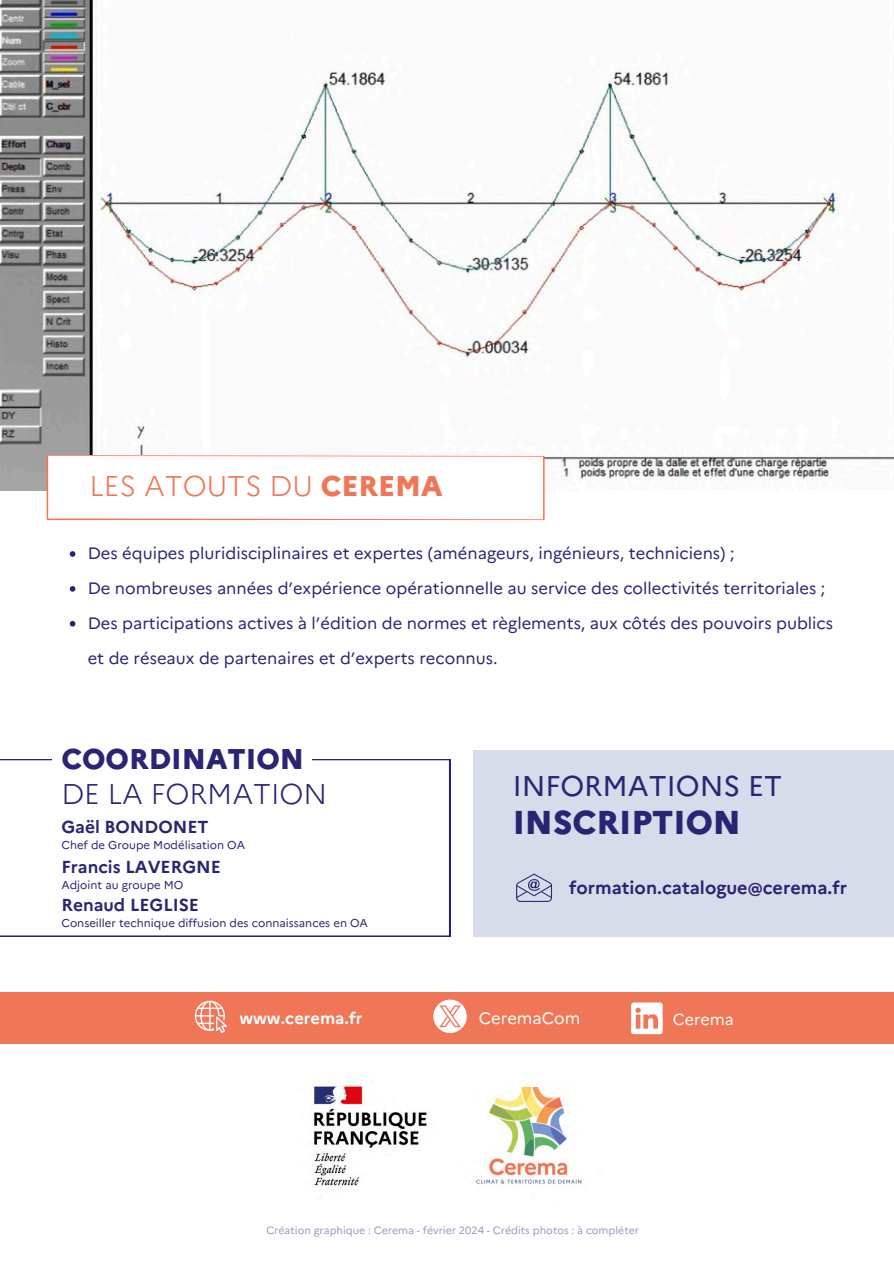
<style>
.page{position:relative;width:894px;height:1264px;background:#fff}
.page>*{position:absolute;margin:0;border:0;box-sizing:border-box;transform-origin:0 0}
.t1{font:800 33px "Marianne";color:#292574}
.t2{font:300 28.5px/34.8px "Marianne";color:#292574}
.t3{font:300 28.5px "Marianne";color:#ef7757}
.t4{font:28.5px "Marianne";color:#292574}
.t5{font:700 18px "Marianne";color:#292574}
.t6{font:700 17.4px "Marianne";color:#292574}
.t7{font:16.5px/34.8px "Marianne";color:#292574}
.t8{font:700 16.5px "Marianne";color:#fff}
.t9{font:16.5px "Marianne";color:#fff}
.t10{font:15.9px "Marianne";color:#fff}
.t11{font:11.4px "Marianne";color:#292574}
.t12{font:10.5px "Marianne";color:#939ac1}
.s1{font-weight:800}
</style>
<div class="page">
<img style="left:0;top:0;width:893px;height:490px">
<div style="left:473px;top:750px;width:420px;height:186px;background:#d8dbe9"></div>
<svg style="left:516px;top:873px;width:36px;height:28px"></svg>
<img style="left:314px;top:1086px;width:268px;height:100px">
<div style="left:0;top:992px;width:893px;height:51px;background:#ef7757"></div>
<svg style="left:0;top:759px;width:450px;height:177px"></svg>
<div style="left:52px;top:736px;width:260px;height:48px;background:#fff"></div>
<svg style="left:631px;top:1002px;width:31px;height:32px"></svg>
<svg style="left:433px;top:999px;width:33px;height:34px"></svg>
<svg style="left:195px;top:1000px;width:32px;height:33px"></svg>
<svg style="left:47px;top:455px;width:497px;height:65px"></svg>
<svg style="left:70px;top:551px;width:5px;height:6px"></svg>
<svg style="left:70px;top:586px;width:5px;height:5px"></svg>
<svg style="left:70px;top:621px;width:5px;height:5px"></svg>
<p class="t3" style="left:89px;top:468px;width:354px">LES ATOUTS DU <span class="s1">CEREMA</span></p>
<p class="t7" style="left:88px;top:535px;width:648px">Des équipes pluridisciplinaires et expertes (aménageurs, ingénieurs, techniciens) ;</p>
<p class="t7" style="left:88px;top:570px;width:739px">De nombreuses années d’expérience opérationnelle au service des collectivités territoriales ;</p>
<h2 class="t7" style="left:88px;top:605px;width:746px">Des participations actives à l’édition de normes et règlements, aux côtés des pouvoirs publics et de réseaux de partenaires et d’experts reconnus.</h2>
<p class="t2" style="left:61px;top:741px;width:267px"><span class="s1">COORDINATION<br></span>DE LA FORMATION</p>
<p class="t6" style="left:61px;top:816px;width:148px">Gaël BONDONET</p>
<p class="t11" style="left:61px;top:838px;width:185px">Chef de Groupe Modélisation OA</p>
<p class="t6" style="left:61px;top:856px;width:161px">Francis LAVERGNE</p>
<h4 class="t11" style="left:61px;top:878px;width:123px">Adjoint au groupe MO</h4>
<p class="t6" style="left:61px;top:894px;width:139px">Renaud LEGLISE</p>
<h3 class="t11" style="left:61px;top:915px;width:308px">Conseiller technique diffusion des connaissances en OA</h3>
<p class="t8" style="left:239px;top:1008px;width:125px">www.cerema.fr</p>
<p class="t4" style="left:512px;top:768px;width:271px">INFORMATIONS ET</p>
<h1 class="t1" style="left:512px;top:802px;width:230px">INSCRIPTION</h1>
<p class="t5" style="left:569px;top:876px;width:279px">formation.catalogue@cerema.fr</p>
<p class="t9" style="left:478px;top:1008px;width:103px">CeremaCom</p>
<h3 class="t10" style="left:672px;top:1009px;width:62px">Cerema</h3>
<h2 class="t12" style="left:266px;top:1223px;width:374px">Création graphique : Cerema - février 2024 - Crédits photos : à compléter</h2>
</div>
